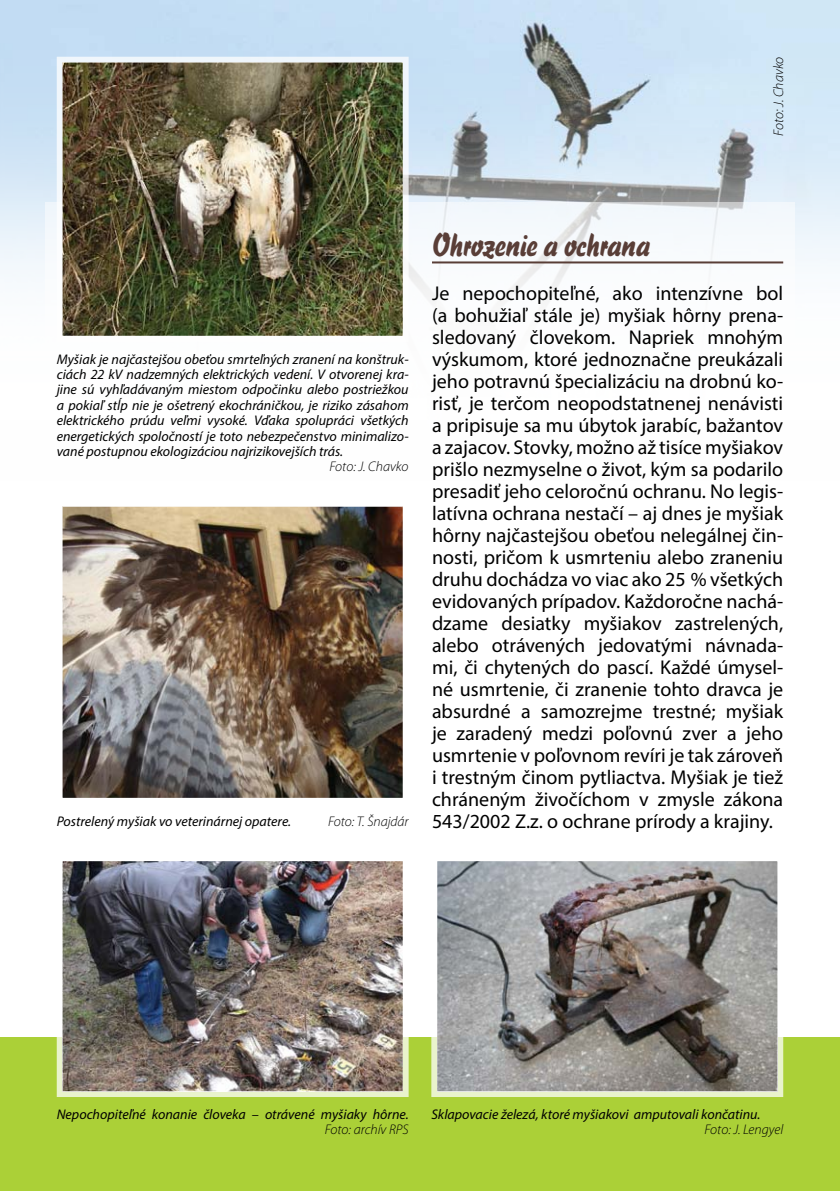
<style>
.page{position:relative;width:840px;height:1191px;background:#fff}
.page>*{position:absolute;margin:0;border:0;box-sizing:border-box;transform-origin:0 0}
.t1{font:34px "Blizzard DOT";color:#593e37}
.t2{font:20px/22px "Myriad Pro";color:#000;text-align:justify}
.t3{font:italic 14px/15.4px "Myriad Pro";color:#000;text-align:justify}
.t4{font:italic 300 14px "Myriad Pro";color:#000}
</style>
<div class="page">
<img style="left:0;top:0;width:839px;height:277px">
<div style="left:45px;top:203px;width:749px;height:717px;background:#fff"></div>
<div style="left:0;top:1037px;width:839px;height:154px;background:#abd037"></div>
<hr style="left:432px;top:261px;width:350px;height:2px;background:#593e37">
<img style="left:56px;top:861px;width:353px;height:236px">
<svg style="left:431px;top:861px;width:353px;height:236px;background:#92908d"></svg>
<img style="left:62px;top:506px;width:341px;height:292px">
<img style="left:55px;top:55px;width:355px;height:281px">
<p class="t4" style="left:769px;top:136px;width:80px;rotate:-90deg">Foto: J. Chavko</p>
<p class="t3" style="left:57px;top:351px;width:353px">Myšiak je najčastejšou obeťou smrteľných zranení na konštruk&shy;ciách 22 kV nadzemných elektrických vedení. V otvorenej kra&shy;jine sú vyhľadávaným miestom odpočinku alebo postriežkou a pokiaľ stĺp nie je ošetrený ekochráničkou, je riziko zásahom elektrického prúdu veľmi vysoké. Vďaka spolupráci všetkých energetických spoločností je toto nebezpečenstvo minimalizo&shy;vané postupnou ekologizáciou najrizikovejších trás.</p>
<p class="t4" style="left:329px;top:458px;width:80px">Foto: J. Chavko</p>
<p class="t3" style="left:57px;top:813px;width:236px">Postrelený myšiak vo veterinárnej opatere.</p>
<p class="t4" style="left:328px;top:812px;width:82px">Foto: T. Šnajdár</p>
<h1 class="t1" style="left:432px;top:225px;width:219px">Ohrozenie a ochrana</h1>
<p class="t2" style="left:432px;top:282px;width:352px">Je nepochopiteľné, ako intenzívne bol (a bohužiaľ stále je) myšiak hôrny prena&shy;sledovaný človekom. Napriek mnohým výskumom, ktoré jednoznačne preukázali jeho potravnú špecializáciu na drobnú ko&shy;risť, je terčom neopodstatnenej nenávisti a pripisuje sa mu úbytok jarabíc, bažantov a zajacov. Stovky, možno až tisíce myšiakov prišlo nezmyselne o život, kým sa podarilo presadiť jeho celoročnú ochranu. No legis&shy;latívna ochrana nestačí – aj dnes je myšiak hôrny najčastejšou obeťou nelegálnej čin&shy;nosti, pričom k usmrteniu alebo zraneniu druhu dochádza vo viac ako 25 % všetkých evidovaných prípadov. Každoročne nachá&shy;dzame desiatky myšiakov zastrelených, alebo otrávených jedovatými návnada&shy;mi, či chytených do pascí. Každé úmysel&shy;né usmrtenie, či zranenie tohto dravca je absurdné a samozrejme trestné; myšiak je zaradený medzi poľovnú zver a jeho usmrtenie v poľovnom revíri je tak zároveň i trestným činom pytliactva. Myšiak je tiež chráneným živočíchom v zmysle zákona 543/2002 Z.z. o ochrane prírody a krajiny.</p>
<p class="t3" style="left:57px;top:1106px;width:353px">Nepochopiteľné konanie človeka – otrávené myšiaky hôrne.</p>
<p class="t4" style="left:325px;top:1121px;width:85px">Foto: archív RPS</p>
<p class="t3" style="left:431px;top:1106px;width:330px">Sklapovacie železá, ktoré myšiakovi amputovali končatinu.</p>
<p class="t4" style="left:704px;top:1121px;width:80px">Foto: J. Lengyel</p>
</div>
